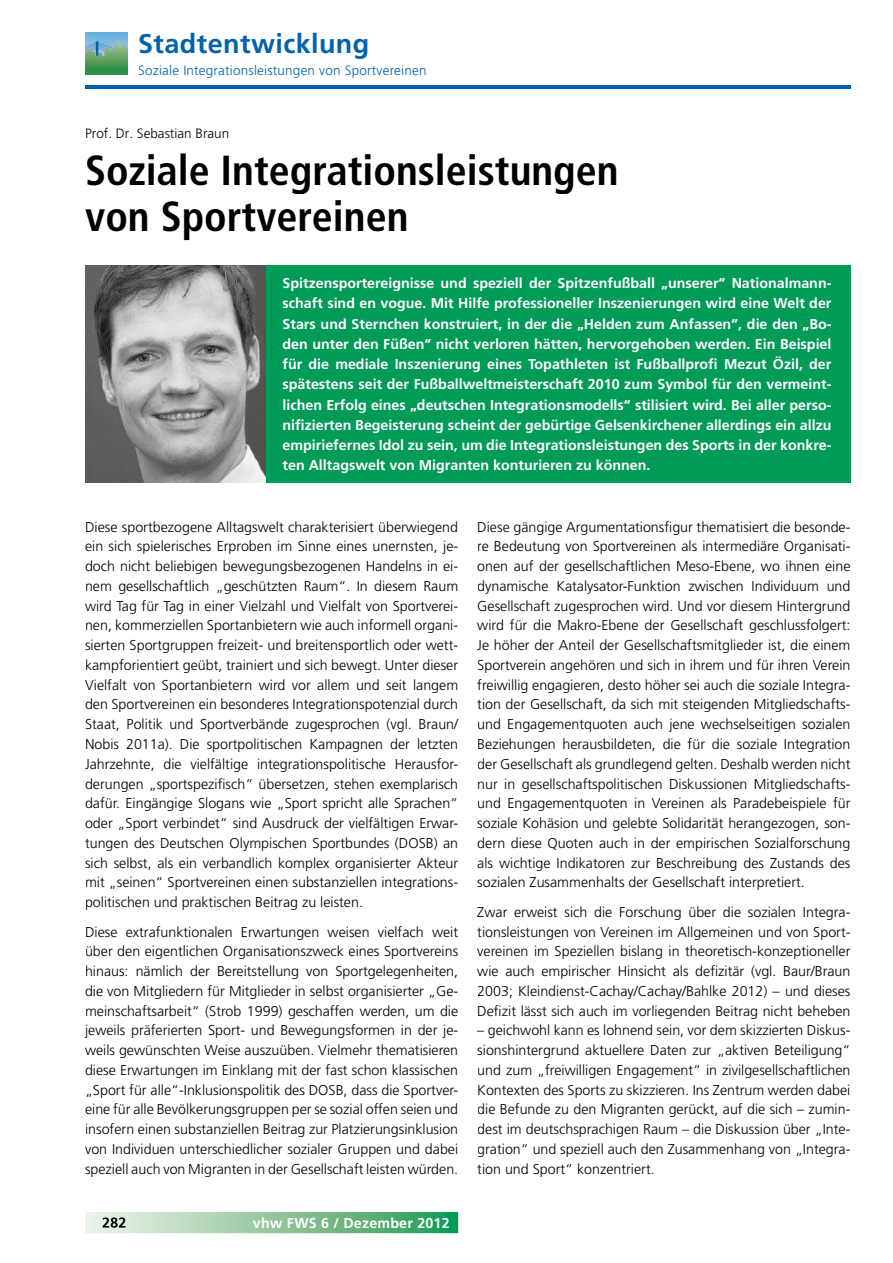
<style>
.page{position:relative;width:893px;height:1263px;background:#fff}
.page>*{position:absolute;margin:0;border:0;box-sizing:border-box;transform-origin:0 0}
.t1{font:700 condensed 42px/46.5px "Frutiger LT";color:#000}
.t2{font:700 27px "Frutiger LT";letter-spacing:.015em;color:#0062ae}
.t3{font:300 14.25px/19.8px "Frutiger LT";color:#000;text-align:justify}
.t4{font:700 14.25px/20.2px "Frutiger LT";color:#fff;text-align:justify}
.t5{font:300 13.5px "Frutiger LT";letter-spacing:.015em;color:#0062ae}
.t6{font:300 13.5px "Frutiger CE";color:#000}
</style>
<div class="page">
<hr style="left:85px;top:86px;width:765px;height:3px;background:#0062ae">
<svg style="left:85px;top:1212px;width:373px;height:21px;background:#8bc59d"></svg>
<img style="left:103px;top:1217px;width:23px;height:11px">
<img style="left:85px;top:32px;width:42px;height:43px">
<div style="left:85px;top:265px;width:765px;height:217px;background:#009b56"></div>
<img style="left:85px;top:265px;width:181px;height:217px">
<h2 class="t2" style="left:138px;top:28px;width:233px">Stadtentwicklung</h2>
<p class="t5" style="left:138px;top:62px;width:290px">Soziale Integrationsleistungen von Sportvereinen</p>
<p class="t6" style="left:85px;top:126px;width:146px">Prof. Dr. Sebastian Braun</p>
<h1 class="t1" style="left:85px;top:147px;width:535px">Soziale Integrationsleistungen von Sportvereinen</h1>
<p class="t4" style="left:283px;top:273px;width:550px">Spitzensportereignisse und speziell der Spitzenfußball „unserer“ Nationalmann&shy;schaft sind en vogue. Mit Hilfe professioneller Inszenierungen wird eine Welt der Stars und Sternchen konstruiert, in der die „Helden zum Anfassen“, die den „Bo&shy;den unter den Füßen“ nicht verloren hätten, hervorgehoben werden. Ein Beispiel für die mediale Inszenierung eines Topathleten ist Fußballprofi Mezut Özil, der spätestens seit der Fußballweltmeisterschaft 2010 zum Symbol für den vermeint&shy;lichen Erfolg eines „deutschen Integrationsmodells“ stilisiert wird. Bei aller perso&shy;nifizierten Begeisterung scheint der gebürtige Gelsenkirchener allerdings ein allzu empiriefernes Idol zu sein, um die Integrationsleistungen des Sports in der konkre&shy;ten Alltagswelt von Migranten konturieren zu können.</p>
<p class="t3" style="left:85px;top:517px;width:375px">Diese sportbezogene Alltagswelt charakterisiert überwiegend ein sich spielerisches Erproben im Sinne eines unernsten, je&shy;doch nicht beliebigen bewegungsbezogenen Handelns in ei&shy;nem gesellschaftlich „geschützten Raum“. In diesem Raum wird Tag für Tag in einer Vielzahl und Vielfalt von Sportverei&shy;nen, kommerziellen Sportanbietern wie auch informell organi&shy;sierten Sportgruppen freizeit- und breitensportlich oder wett&shy;kampforientiert geübt, trainiert und sich bewegt. Unter dieser Vielfalt von Sportanbietern wird vor allem und seit langem den Sportvereinen ein besonderes Integrationspotenzial durch Staat, Politik und Sportverbände zugesprochen (vgl. Braun/ Nobis 2011a). Die sportpolitischen Kampagnen der letzten Jahrzehnte, die vielfältige integrationspolitische Herausfor&shy;derungen „sportspezifisch“ übersetzen, stehen exemplarisch dafür. Eingängige Slogans wie „Sport spricht alle Sprachen“ oder „Sport verbindet“ sind Ausdruck der vielfältigen Erwar&shy;tungen des Deutschen Olympischen Sportbundes (DOSB) an sich selbst, als ein verbandlich komplex organisierter Akteur mit „seinen“ Sportvereinen einen substanziellen integrations&shy;politischen und praktischen Beitrag zu leisten.</p>
<p class="t3" style="left:85px;top:922px;width:375px">Diese extrafunktionalen Erwartungen weisen vielfach weit über den eigentlichen Organisationszweck eines Sportvereins hinaus: nämlich der Bereitstellung von Sportgelegenheiten, die von Mitgliedern für Mitglieder in selbst organisierter „Ge&shy;meinschaftsarbeit“ (Strob 1999) geschaffen werden, um die jeweils präferierten Sport- und Bewegungsformen in der je&shy;weils gewünschten Weise auszuüben. Vielmehr thematisieren diese Erwartungen im Einklang mit der fast schon klassischen „Sport für alle“-Inklusionspolitik des DOSB, dass die Sportver&shy;eine für alle Bevölkerungsgruppen per se sozial offen seien und insofern einen substanziellen Beitrag zur Platzierungsinklusion von Individuen unterschiedlicher sozialer Gruppen und dabei speziell auch von Migranten in der Gesellschaft leisten würden.</p>
<p class="t4" style="left:253px;top:1212px;width:198px">vhw FWS 6 / Dezember 2012</p>
<p class="t3" style="left:477px;top:517px;width:375px">Diese gängige Argumentationsfigur thematisiert die besonde&shy;re Bedeutung von Sportvereinen als intermediäre Organisati&shy;onen auf der gesellschaftlichen Meso-Ebene, wo ihnen eine dynamische Katalysator-Funktion zwischen Individuum und Gesellschaft zugesprochen wird. Und vor diesem Hintergrund wird für die Makro-Ebene der Gesellschaft geschlussfolgert:<br>Je höher der Anteil der Gesellschaftsmitglieder ist, die einem Sportverein angehören und sich in ihrem und für ihren Verein freiwillig engagieren, desto höher sei auch die soziale Integra&shy;tion der Gesellschaft, da sich mit steigenden Mitgliedschafts&shy;und Engagementquoten auch jene wechselseitigen sozialen Beziehungen herausbildeten, die für die soziale Integration der Gesellschaft als grundlegend gelten. Deshalb werden nicht nur in gesellschaftspolitischen Diskussionen Mitgliedschafts&shy;und Engagementquoten in Vereinen als Paradebeispiele für soziale Kohäsion und gelebte Solidarität herangezogen, son&shy;dern diese Quoten auch in der empirischen Sozialforschung als wichtige Indikatoren zur Beschreibung des Zustands des sozialen Zusammenhalts der Gesellschaft interpretiert.</p>
<p class="t3" style="left:477px;top:902px;width:375px">Zwar erweist sich die Forschung über die sozialen Integra&shy;tionsleistungen von Vereinen im Allgemeinen und von Sport&shy;vereinen im Speziellen bislang in theoretisch-konzeptioneller wie auch empirischer Hinsicht als defizitär (vgl. Baur/Braun 2003; Kleindienst-Cachay/Cachay/Bahlke 2012) – und dieses Defizit lässt sich auch im vorliegenden Beitrag nicht beheben</p>
<p class="t3" style="left:477px;top:1021px;width:375px">– geichwohl kann es lohnend sein, vor dem skizzierten Diskus&shy;sionshintergrund aktuellere Daten zur „aktiven Beteiligung“ und zum „freiwilligen Engagement“ in zivilgesellschaftlichen Kontexten des Sports zu skizzieren. Ins Zentrum werden dabei die Befunde zu den Migranten gerückt, auf die sich – zumin&shy;dest im deutschsprachigen Raum – die Diskussion über „Inte&shy;gration“ und speziell auch den Zusammenhang von „Integra&shy;tion und Sport“ konzentriert.</p>
</div>
